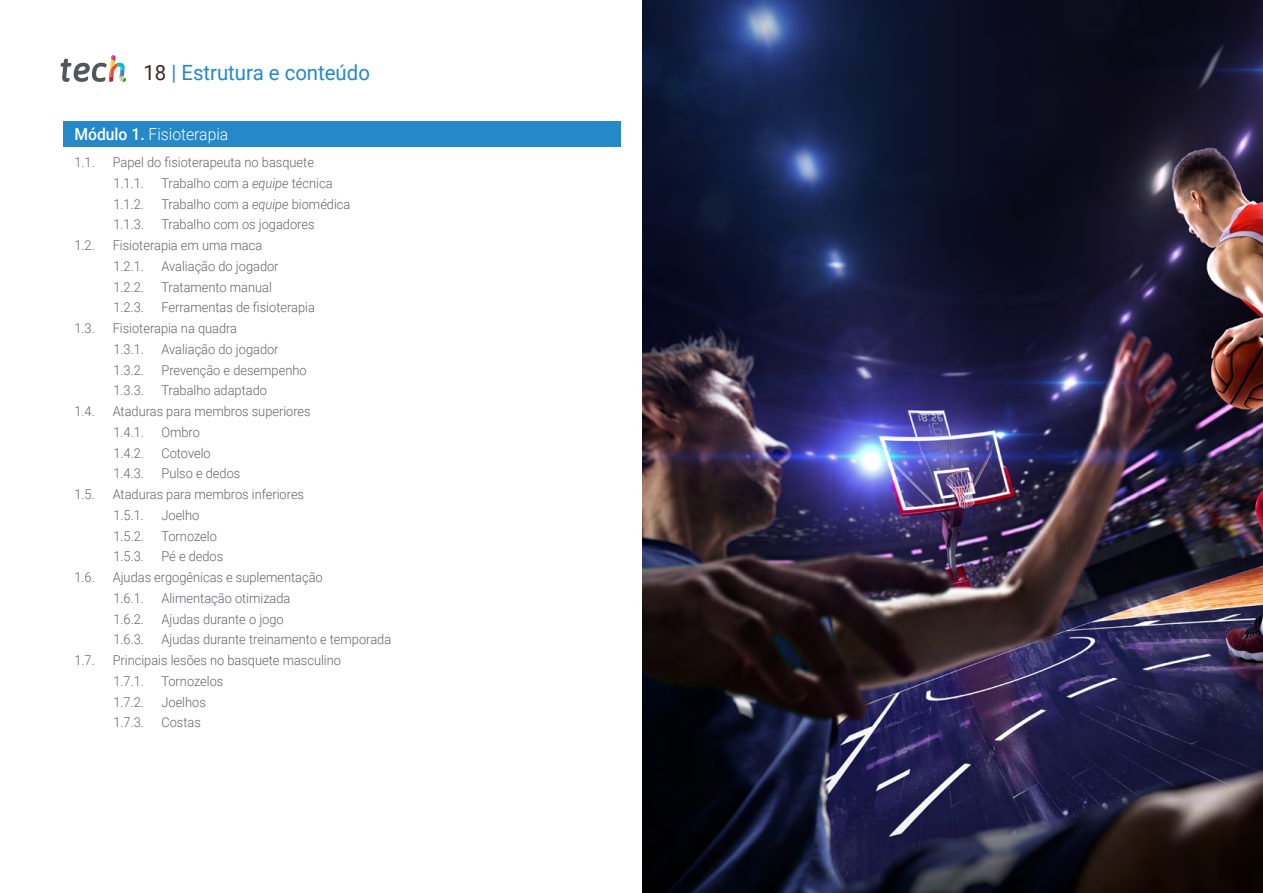
<style>
.page{position:relative;width:1263px;height:893px;background:#fff}
.page>*{position:absolute;margin:0;border:0;box-sizing:border-box;transform-origin:0 0}
.t1{font:21px "Roboto";color:#2488c9}
.t2{font:300 16.5px "Roboto";color:#fff;scale:.95 1}
.t3{font:300 13.5px/20.7px "Roboto";color:#61646a;scale:.95 1}
.s1{color:#312e20}
.s2{font-weight:500}
.s3{font-style:italic}
</style>
<div class="page">
<svg style="left:61px;top:55px;width:65px;height:27px"></svg>
<div style="left:63px;top:121px;width:558px;height:25px;background:#2488c9"></div>
<img style="left:642px;top:0;width:621px;height:893px">
<h1 class="t1" style="left:144px;top:57px;width:228px"><span class="s1">18</span> | Estrutura e conteúdo</h1>
<p class="t2" style="left:74px;top:123px;width:163px"><span class="s2">Módulo 1.</span> Fisioterapia</p>
<p class="t3" style="left:74px;top:151px;width:23px">1.1.</p>
<p class="t3" style="left:113px;top:151px;width:213px">Papel do fisioterapeuta no basquete<br>1.1.1.</p>
<p class="t3" style="left:161px;top:172px;width:182px">Trabalho com a <span class="s3">equipe</span> técnica</p>
<p class="t3" style="left:113px;top:193px;width:34px">1.1.2.</p>
<p class="t3" style="left:161px;top:193px;width:200px">Trabalho com a <span class="s3">equipe</span> biomédica</p>
<p class="t3" style="left:113px;top:214px;width:34px">1.1.3.</p>
<p class="t3" style="left:161px;top:214px;width:163px">Trabalho com os jogadores</p>
<p class="t3" style="left:74px;top:234px;width:23px">1.2.</p>
<p class="t3" style="left:113px;top:234px;width:159px">Fisioterapia em uma maca<br>1.2.1.</p>
<p class="t3" style="left:161px;top:255px;width:125px">Avaliação do jogador</p>
<p class="t3" style="left:113px;top:276px;width:34px">1.2.2.</p>
<p class="t3" style="left:161px;top:276px;width:118px">Tratamento manual</p>
<p class="t3" style="left:113px;top:297px;width:34px">1.2.3.</p>
<p class="t3" style="left:161px;top:297px;width:163px">Ferramentas de fisioterapia</p>
<p class="t3" style="left:74px;top:317px;width:23px">1.3.</p>
<p class="t3" style="left:113px;top:317px;width:133px">Fisioterapia na quadra<br>1.3.1.</p>
<p class="t3" style="left:161px;top:338px;width:125px">Avaliação do jogador</p>
<p class="t3" style="left:113px;top:359px;width:34px">1.3.2.</p>
<p class="t3" style="left:161px;top:359px;width:154px">Prevenção e desempenho</p>
<p class="t3" style="left:113px;top:380px;width:34px">1.3.3.</p>
<p class="t3" style="left:161px;top:380px;width:113px">Trabalho adaptado</p>
<p class="t3" style="left:74px;top:400px;width:23px">1.4.</p>
<p class="t3" style="left:113px;top:400px;width:210px">Ataduras para membros superiores<br>1.4.1.</p>
<p class="t3" style="left:161px;top:421px;width:42px">Ombro</p>
<p class="t3" style="left:113px;top:442px;width:34px">1.4.2.</p>
<p class="t3" style="left:161px;top:442px;width:53px">Cotovelo</p>
<p class="t3" style="left:113px;top:463px;width:34px">1.4.3.</p>
<p class="t3" style="left:161px;top:463px;width:85px">Pulso e dedos</p>
<p class="t3" style="left:74px;top:483px;width:23px">1.5.</p>
<p class="t3" style="left:113px;top:483px;width:203px">Ataduras para membros inferiores<br>1.5.1.</p>
<p class="t3" style="left:161px;top:504px;width:41px">Joelho</p>
<p class="t3" style="left:113px;top:525px;width:34px">1.5.2.</p>
<p class="t3" style="left:161px;top:525px;width:60px">Tornozelo</p>
<p class="t3" style="left:113px;top:546px;width:34px">1.5.3.</p>
<p class="t3" style="left:161px;top:546px;width:67px">Pé e dedos</p>
<p class="t3" style="left:74px;top:566px;width:23px">1.6.</p>
<p class="t3" style="left:113px;top:566px;width:223px">Ajudas ergogênicas e suplementação<br>1.6.1.</p>
<p class="t3" style="left:161px;top:587px;width:137px">Alimentação otimizada</p>
<p class="t3" style="left:113px;top:608px;width:34px">1.6.2.</p>
<p class="t3" style="left:161px;top:608px;width:130px">Ajudas durante o jogo</p>
<p class="t3" style="left:113px;top:629px;width:34px">1.6.3.</p>
<p class="t3" style="left:161px;top:629px;width:243px">Ajudas durante treinamento e temporada</p>
<p class="t3" style="left:74px;top:649px;width:23px">1.7.</p>
<p class="t3" style="left:113px;top:649px;width:242px">Principais lesões no basquete masculino<br>1.7.1.</p>
<p class="t3" style="left:161px;top:670px;width:67px">Tornozelos</p>
<p class="t3" style="left:113px;top:691px;width:34px">1.7.2.</p>
<p class="t3" style="left:161px;top:691px;width:48px">Joelhos</p>
<p class="t3" style="left:113px;top:712px;width:34px">1.7.3.</p>
<p class="t3" style="left:161px;top:712px;width:43px">Costas</p>
</div>
